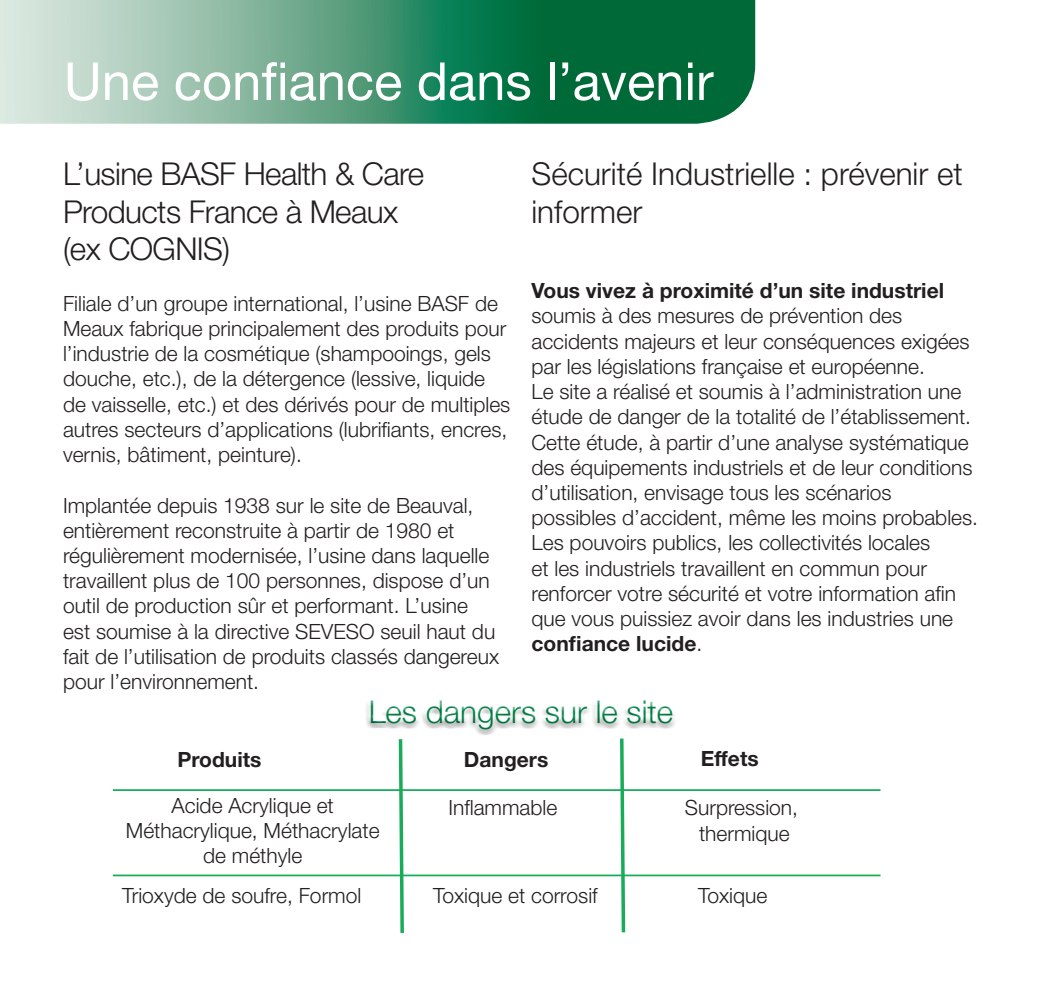
<style>
.page{position:relative;width:1042px;height:993px;background:#fff}
.page>*{position:absolute;margin:0;border:0;box-sizing:border-box;transform-origin:0 0}
.t1{font:52.5px "Helvetica Neue LT Pro";color:#fff}
.t2{font:300 31.5px/37.8px "Helvetica Neue LT Pro";letter-spacing:-.02em;color:#231f20}
.t3{font:300 31.5px/37.8px "Helvetica Neue LT Pro";color:#231f20}
.t4{font:300 31.5px "Helvetica Neue LT Pro";color:#008247}
.t5{font:300 21px/25.2px "Helvetica Neue LT Pro";color:#231f20}
.t6{font:700 21px "Helvetica Neue LT Pro";color:#231f20}
.s1{font-weight:700}
</style>
<div class="page">
<div style="left:365px;top:699px;width:313px;height:36px;background:#231f20;opacity:.75"></div>
<svg style="left:618px;top:734px;width:9px;height:199px"></svg>
<hr style="left:113px;top:789px;width:767px;height:1px;background:#18ac58">
<hr style="left:113px;top:874px;width:767px;height:2px;background:#18ac58">
<svg style="left:0;top:0;width:755px;height:124px;background:#539b7b"></svg>
<svg style="left:397px;top:739px;width:9px;height:194px"></svg>
<p class="t1" style="left:64px;top:50px;width:651px">Une confiance dans l’avenir</p>
<p class="t2" style="left:63px;top:154px;width:363px">L’usine BASF Health &amp; Care<br>Products France à Meaux (ex COGNIS)</p>
<p class="t5" style="left:63px;top:290px;width:449px">Filiale d’un groupe international, l’usine BASF de Meaux fabrique principalement des produits pour l’industrie de la cosmétique (shampooings, gels douche, etc.), de la détergence (lessive, liquide de vaisselle, etc.) et des dérivés pour de multiples autres secteurs d’applications (lubrifiants, encres, vernis, bâtiment, peinture).</p>
<p class="t5" style="left:63px;top:492px;width:438px">Implantée depuis 1938 sur le site de Beauval, entièrement reconstruite à partir de 1980 et régulièrement modernisée, l’usine dans laquelle travaillent plus de 100 personnes, dispose d’un outil de production sûr et performant. L’usine est soumise à la directive SEVESO seuil haut du fait de l’utilisation de produits classés dangereux pour l’environnement.</p>
<p class="t3" style="left:531px;top:154px;width:433px">Sécurité Industrielle : prévenir et informer</p>
<p class="t5" style="left:531px;top:277px;width:439px"><span class="s1">Vous vivez à proximité d’un site industriel </span>soumis à des mesures de prévention des accidents majeurs et leur conséquences exigées par les législations française et européenne.</p>
<p class="t5" style="left:531px;top:378px;width:448px">Le site a réalisé et soumis à l’administration une étude de danger de la totalité de l’établissement.<br>Cette étude, à partir d’une analyse systématique des équipements industriels et de leur conditions d’utilisation, envisage tous les scénarios possibles d’accident, même les moins probables.</p>
<p class="t5" style="left:531px;top:529px;width:426px">Les pouvoirs publics, les collectivités locales<br>et les industriels travaillent en commun pour renforcer votre sécurité et votre information afin que vous puissiez avoir dans les industries une <span class="s1">confiance lucide</span>.</p>
<h2 class="t4" style="left:369px;top:691px;width:306px">Les dangers sur le site</h2>
<p class="t6" style="left:177px;top:746px;width:86px">Produits</p>
<p class="t6" style="left:464px;top:746px;width:86px">Dangers</p>
<p class="t5" style="left:172px;top:792px;width:164px">Acide Acrylique et</p>
<p class="t5" style="left:448px;top:794px;width:110px">Inflammable</p>
<p class="t5" style="left:126px;top:817px;width:255px;text-align:center">Méthacrylique, Méthacrylate de méthyle</p>
<p class="t5" style="left:122px;top:881px;width:241px">Trioxyde de soufre, Formol</p>
<p class="t5" style="left:433px;top:881px;width:166px">Toxique et corrosif</p>
<p class="t6" style="left:701px;top:745px;width:59px">Effets</p>
<p class="t5" style="left:685px;top:794px;width:115px;text-align:center">Surpression, thermique</p>
<p class="t5" style="left:698px;top:881px;width:71px">Toxique</p>
</div>
